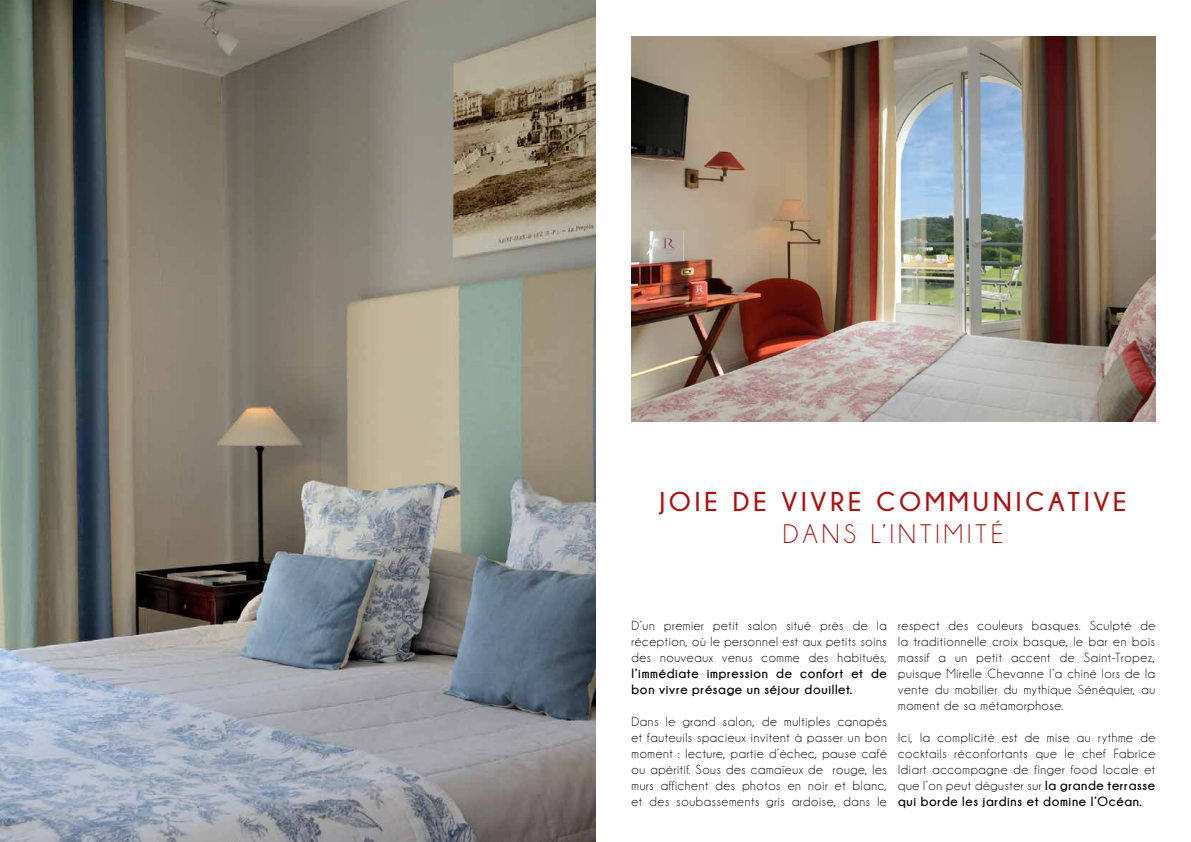
<style>
.page{position:relative;width:1191px;height:842px;background:#fff}
.page>*{position:absolute;margin:0;border:0;box-sizing:border-box;transform-origin:0 0}
.t1{font:700 27.2px "Champagne&Limousines";letter-spacing:.15em;color:#b20e10}
.t2{font:27.2px "Champagne&Limousines";letter-spacing:.15em;color:#b20e10}
.t3{font:13.4px/16px "Champagne&Limousines";letter-spacing:.05em;color:#000;text-align:justify}
.t4{font:700 13.4px/16px "Champagne&Limousines";letter-spacing:.05em;color:#000}
.s1{font-weight:700}
</style>
<div class="page">
<img style="left:0;top:0;width:595px;height:842px">
<img style="left:631px;top:36px;width:524px;height:385px">
<h1 class="t1" style="left:660px;top:486px;width:468px">JOIE DE VIVRE COMMUNICATIVE</h1>
<h1 class="t2" style="left:783px;top:520px;width:222px">DANS L’INTIMITÉ</h1>
<p class="t3" style="left:631px;top:617px;width:257px">D’un premier petit salon situé près de la réception, où le personnel est aux petits soins des nouveaux venus comme des habitués,</p>
<p class="t4" style="left:631px;top:665px;width:257px">l’immédiate impression de confort et de bon vivre présage un séjour douillet.</p>
<p class="t3" style="left:631px;top:713px;width:257px">Dans le grand salon, de multiples canapés et fauteuils spacieux invitent à passer un bon moment : lecture, partie d’échec, pause café ou apéritif. Sous des camaïeux de rouge, les murs affichent des photos en noir et blanc, et des soubassements gris ardoise, dans le</p>
<p class="t3" style="left:898px;top:617px;width:258px">respect des couleurs basques. Sculpté de la traditionnelle croix basque, le bar en bois massif a un petit accent de Saint-Tropez, puisque Mirelle Chevanne l’a chiné lors de la vente du mobilier du mythique Sénéquier, au moment de sa métamorphose.</p>
<p class="t3" style="left:898px;top:729px;width:258px">Ici, la complicité est de mise au rythme de cocktails réconfortants que le chef Fabrice Idiart accompagne de finger food locale et que l’on peut déguster sur <span class="s1">la grande terrasse qui borde les jardins et domine l’Océan.</span></p>
</div>
